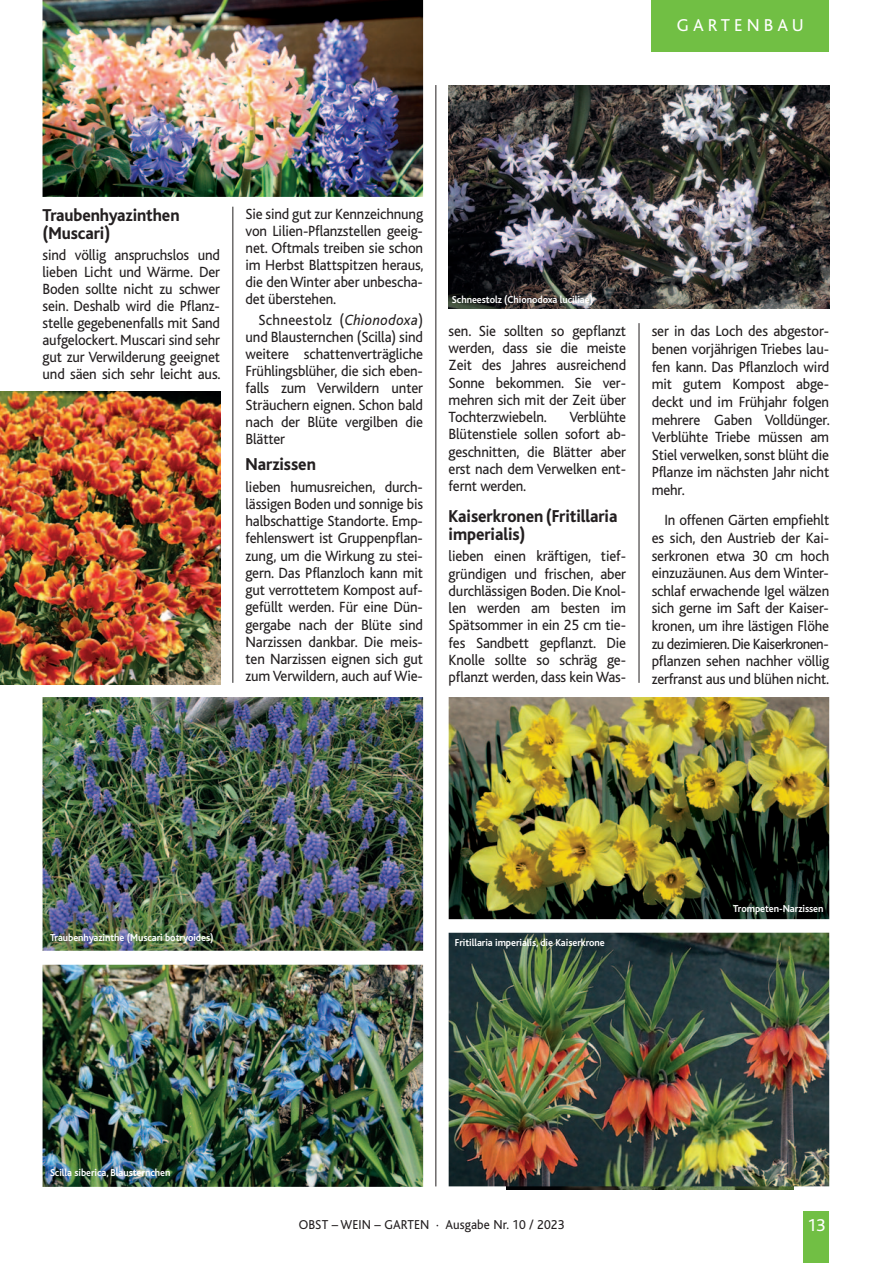
<style>
.page{position:relative;width:893px;height:1263px;background:#fff}
.page>*{position:absolute;margin:0;border:0;box-sizing:border-box;transform-origin:0 0}
.t1{font:800 18px/18px "Bliss";letter-spacing:-.005em;color:#231f20;scale:.93 1}
.t2{font:18px "Bliss";letter-spacing:.225em;color:#fff}
.t3{font:15.45px/17.2px "Bliss";letter-spacing:-.01em;color:#231f20;text-align:justify;scale:.95 1}
.t4{font:15.45px/17.5px "Bliss";letter-spacing:-.035em;color:#231f20;scale:.95 1}
.t5{font:13.5px "Bliss";letter-spacing:.01em;color:#231f20;scale:.95 1}
.t6{font:700 10.5px "Bliss";letter-spacing:-.005em;color:#fff;scale:.95 1}
.s1{font-style:italic}
</style>
<div class="page">
<img style="left:0;top:391px;width:220px;height:294px">
<div style="left:652px;top:0;width:177px;height:51px;background:#71bf44"></div>
<div style="left:804px;top:1212px;width:25px;height:51px;background:#71bf44"></div>
<img style="left:449px;top:933px;width:380px;height:253px">
<img style="left:43px;top:0;width:380px;height:197px">
<img style="left:43px;top:697px;width:380px;height:254px">
<img style="left:43px;top:965px;width:380px;height:222px">
<img style="left:449px;top:85px;width:380px;height:224px">
<img style="left:449px;top:697px;width:380px;height:222px">
<hr style="left:232px;top:207px;width:1px;height:476px;background:#231f20">
<hr style="left:435px;top:85px;width:1px;height:1101px;background:#231f20">
<hr style="left:639px;top:323px;width:1px;height:360px;background:#231f20">
<p class="t2" style="left:677px;top:19px;width:129px">GARTENBAU</p>
<p class="t1" style="left:43px;top:208px;width:149px">Traubenhyazinthen (Muscari)</p>
<p class="t3" style="left:43px;top:248px;width:189px">sind völlig anspruchslos und lieben Licht und Wärme. Der Boden sollte nicht zu schwer sein. Deshalb wird die Pflanz&shy;stelle gegebenenfalls mit Sand aufgelockert. Muscari sind sehr gut zur Verwilderung geeignet und säen sich sehr leicht aus.</p>
<p class="t3" style="left:246px;top:207px;width:189px">Sie sind gut zur Kennzeichnung von Lilien-Pflanzstellen geeig&shy;net. Oftmals treiben sie schon im Herbst Blattspitzen heraus, die den Winter aber unbescha&shy;det überstehen.</p>
<p class="t3" style="left:246px;top:313px;width:188px;text-indent:13px">Schneestolz (<span class="s1">Chionodoxa</span>) und Blausternchen (Scilla) sind weitere schattenverträgliche Frühlingsblüher, die sich eben&shy;falls zum Verwildern unter</p>
<p class="t3" style="left:246px;top:398px;width:188px">Sträuchern eignen. Schon bald nach der Blüte vergilben die Blätter</p>
<p class="t1" style="left:246px;top:457px;width:77px">Narzissen</p>
<p class="t3" style="left:246px;top:479px;width:188px">lieben humusreichen, durch&shy;lässigen Boden und sonnige bis halbschattige Standorte. Emp&shy;fehlenswert ist Gruppenpflan&shy;zung, um die Wirkung zu stei&shy;gern. Das Pflanzloch kann mit gut verrottetem Kompost auf&shy;gefüllt werden. Für eine Dün&shy;gergabe nach der Blüte sind Narzissen dankbar. Die meis&shy;ten Narzissen eignen sich gut zum Verwildern, auch auf Wie-</p>
<p class="t6" style="left:452px;top:296px;width:150px">Schneestolz (Chionodoxa luciliae)</p>
<p class="t3" style="left:449px;top:324px;width:188px">sen. Sie sollten so gepflanzt werden, dass sie die meiste</p>
<p class="t3" style="left:449px;top:358px;width:188px">Zeit des Jahres ausreichend Sonne bekommen. Sie ver&shy;mehren sich mit der Zeit über Tochterzwiebeln.</p>
<p class="t3" style="left:449px;top:410px;width:188px;text-indent:121px">Verblühte Blütenstiele sollen sofort ab&shy;geschnitten, die Blätter aber erst nach dem Verwelken ent&shy;fernt werden.</p>
<p class="t1" style="left:449px;top:509px;width:183px">Kaiserkronen (Fritillaria</p>
<p class="t1" style="left:449px;top:527px;width:84px">imperialis)</p>
<p class="t3" style="left:449px;top:549px;width:188px">lieben einen kräftigen, tief&shy;gründigen und frischen, aber durchlässigen Boden. Die Knol&shy;len werden am besten im Spätsommer in ein 25 cm tie&shy;fes Sandbett gepflanzt. Die</p>
<p class="t3" style="left:449px;top:653px;width:188px">Knolle sollte so schräg ge-</p>
<p class="t3" style="left:449px;top:670px;width:188px">pflanzt werden, dass kein Was-</p>
<p class="t3" style="left:652px;top:324px;width:188px">ser in das Loch des abgestor&shy;benen vorjährigen Triebes lau&shy;fen kann. Das Pflanzloch wird mit gutem Kompost abge&shy;deckt und im Frühjahr folgen</p>
<p class="t3" style="left:652px;top:412px;width:189px">mehrere Gaben Volldünger.<br>Verblühte Triebe müssen am Stiel verwelken, sonst blüht die Pflanze im nächsten Jahr nicht</p>
<p class="t3" style="left:652px;top:483px;width:36px">mehr.</p>
<p class="t3" style="left:664px;top:513px;width:175px">In offenen Gärten empfiehlt</p>
<p class="t3" style="left:652px;top:531px;width:188px">es sich, den Austrieb der Kai-</p>
<p class="t3" style="left:652px;top:548px;width:188px">serkronen etwa 30 cm hoch</p>
<p class="t3" style="left:652px;top:566px;width:188px">einzuzäunen. Aus dem Winter&shy;schlaf erwachende Igel wälzen sich gerne im Saft der Kaiser-</p>
<p class="t4" style="left:652px;top:618px;width:188px">kronen, um ihre lästigen Flöhe zu dezimieren. Die Kaiserkronen-</p>
<p class="t3" style="left:652px;top:654px;width:188px">pflanzen sehen nachher völlig zerfranst aus und blühen nicht.</p>
<p class="t6" style="left:50px;top:934px;width:174px">Traubenhyazinthe (Muscari botryoides)</p>
<p class="t6" style="left:455px;top:938px;width:159px">Fritillaria imperialis, die Kaiserkrone</p>
<p class="t6" style="left:733px;top:905px;width:96px">Trompeten-Narzissen</p>
<p class="t6" style="left:50px;top:1169px;width:128px">Scilla siberica, Blausternchen</p>
<p class="t5" style="left:299px;top:1219px;width:281px">OBST – WEIN – GARTEN · Ausgabe Nr. 10 / 2023</p>
<p class="t2" style="left:807px;top:1218px;width:20px">13</p>
</div>
